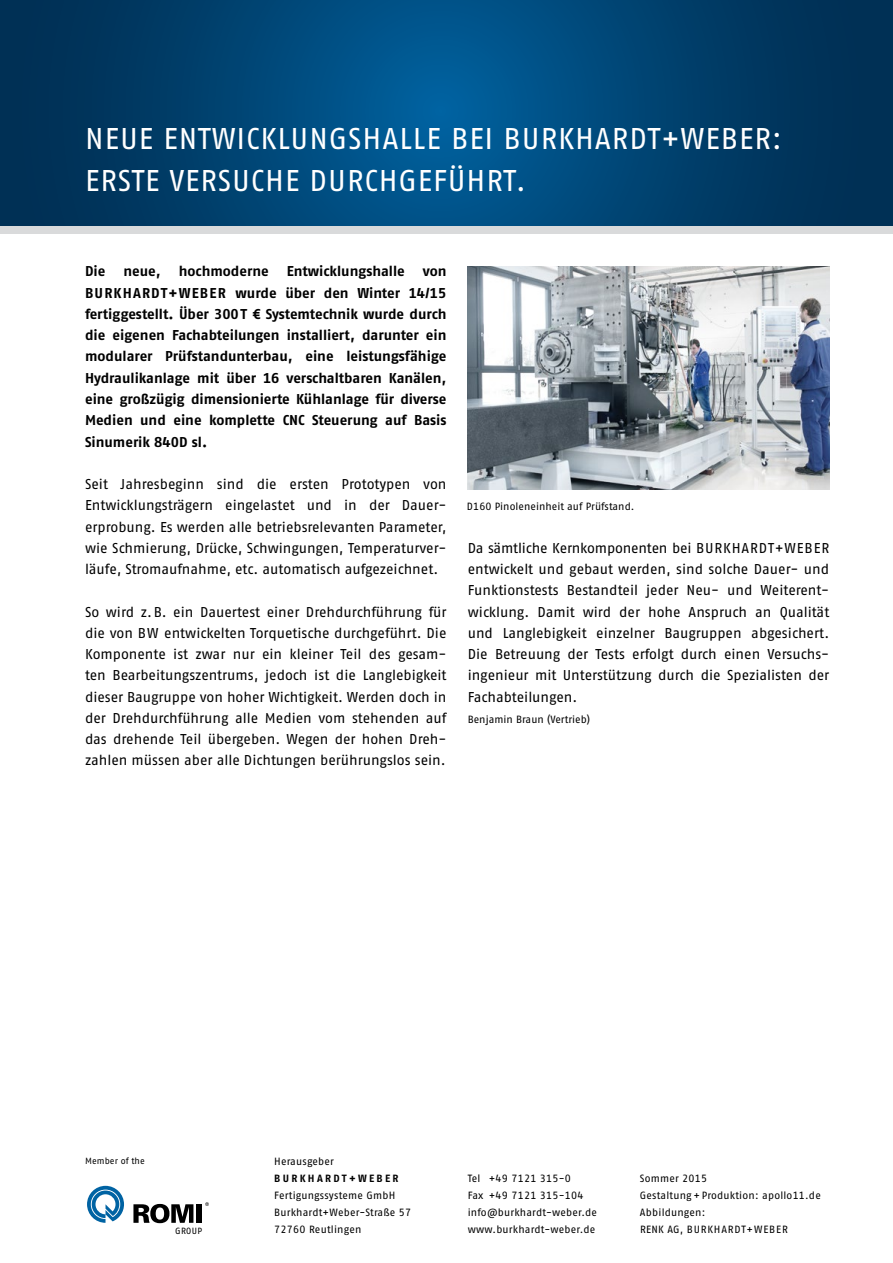
<style>
.page{position:relative;width:893px;height:1263px;background:#fff}
.page>*{position:absolute;margin:0;border:0;box-sizing:border-box;transform-origin:0 0}
.t1{font:30px/42.5px "Fago OT";letter-spacing:.03em;color:#fff}
.t2{font:14.25px/21.3px "Fago OT";color:#000;text-align:justify}
.t3{font:700 14.25px/21.3px "Fago OT";color:#000;text-align:justify}
.t4{font:10.5px/17px "Fago OT";letter-spacing:.02em;color:#000}
.t5{font:700 10.5px "Fago OT";letter-spacing:.22em;color:#000}
.t6{font:9px "Fago OT";letter-spacing:.01em;color:#000}
</style>
<div class="page">
<svg style="left:0;top:0;width:893px;height:226px;background:#004270"></svg>
<div style="left:0;top:226px;width:893px;height:8px;background:#d9dadb"></div>
<img style="left:468px;top:266px;width:361px;height:223px">
<svg style="left:133px;top:1204px;width:60px;height:19px"></svg>
<div style="left:196px;top:1204px;width:5px;height:19px;background:#000"></div>
<svg style="left:87px;top:1186px;width:37px;height:37px"></svg>
<svg style="left:205px;top:1202px;width:4px;height:4px"></svg>
<h1 class="t1" style="left:85px;top:117px;width:698px">Neue Entwicklun gshalle bei Burkhardt+Weber:<br>Erste Versuche durchgeführt.</h1>
<p class="t3" style="left:85px;top:261px;width:22px">Die</p>
<p class="t3" style="left:124px;top:261px;width:39px">neue,</p>
<p class="t3" style="left:179px;top:261px;width:91px">hochmoderne</p>
<p class="t3" style="left:287px;top:261px;width:120px">Entwicklungshalle</p>
<p class="t3" style="left:85px;top:261px;width:363px;text-indent:338px">von BURKHARDT+WEBER wurde über den Winter 14/15 fertiggestellt. Über 300T € Systemtechnik wurde durch die eigenen Fachabteilungen installiert, darunter ein modularer Prüfstandunterbau, eine leistungsfähige Hydraulikanlage mit über 16 verschaltbaren Kanälen, eine großzügig dimensionierte Kühlanlage für diverse Medien und eine komplette CNC Steuerung auf Basis Sinumerik 840D sl.</p>
<p class="t2" style="left:85px;top:473px;width:363px">Seit Jahresbeginn sind die ersten Prototypen von Entwicklungsträgern eingelastet und in der Dauer&shy;erprobung. Es werden alle betriebsrelevanten Parameter, wie Schmierung, Drücke, Schwingungen, Temperaturver&shy;läufe, Stromaufnahme, etc. automatisch aufgezeichnet.</p>
<p class="t2" style="left:85px;top:601px;width:364px">So wird z. B. ein Dauertest einer Drehdurchführung für die von BW entwickelten Torquetische durchgeführt. D ie Komponente ist zwar nur ein kleiner Teil des gesam&shy;ten Bearbeitungszentrums, jedoch ist die Langlebigkeit dieser Baugruppe von hoher Wichtigkeit. Werden doch in der Drehdurchführung alle Medien vom stehenden auf das drehende Teil übergeben. Wegen der hohen Dreh&shy;zahlen müssen aber alle Dichtungen berührungslos sein.</p>
<p class="t4" style="left:467px;top:498px;width:169px">D160 Pinoleneinheit auf Prüfstand.</p>
<p class="t2" style="left:468px;top:537px;width:238px">Da sämtliche Kernkomponenten bei BURKHARDT</p>
<p class="t2" style="left:468px;top:537px;width:363px;text-align:left;text-indent:307px">+WEBER entwickelt und gebaut werden, sind solche Dauer- und Funktionstests Bestandteil jeder Neu- und Weiterent&shy;wicklung. Damit wird der hohe Anspruch an Qualität und Langlebigkeit einzelner Baugruppen abgesichert.<br>Die Betreuung der Tests erfolgt durch einen Versuchs&shy;ingenieur mit U nterstützung durch die Spezialisten der Fachabteilungen.</p>
<p class="t4" style="left:468px;top:711px;width:124px">Benjamin Braun (Vertrieb)</p>
<p class="t6" style="left:85px;top:1155px;width:61px">Member of the</p>
<p class="t6" style="left:175px;top:1225px;width:28px">GROUP</p>
<p class="t4" style="left:274px;top:1153px;width:61px">Herausgeber</p>
<p class="t5" style="left:274px;top:1172px;width:126px">BURKHARDT+WEBER</p>
<p class="t4" style="left:274px;top:1187px;width:138px">Fertigungssysteme G mbH<br>B urkhardt+Weber-Straße 57<br>72760 Reutlingen</p>
<p class="t4" style="left:468px;top:1170px;width:131px">Tel +49 7121 315-0<br>Fax +49 7121 315-104 info@burkhardt-weber.de www.burkhardt-weber.de</p>
<p class="t4" style="left:640px;top:1170px;width:182px">Sommer 2015<br>Gestaltung + Produktion: apollo11.de<br>Abbildungen:<br>RenkAG, BURKHARDT</p>
<p class="t4" style="left:747px;top:1221px;width:16px">+WEBER</p>
</div>
